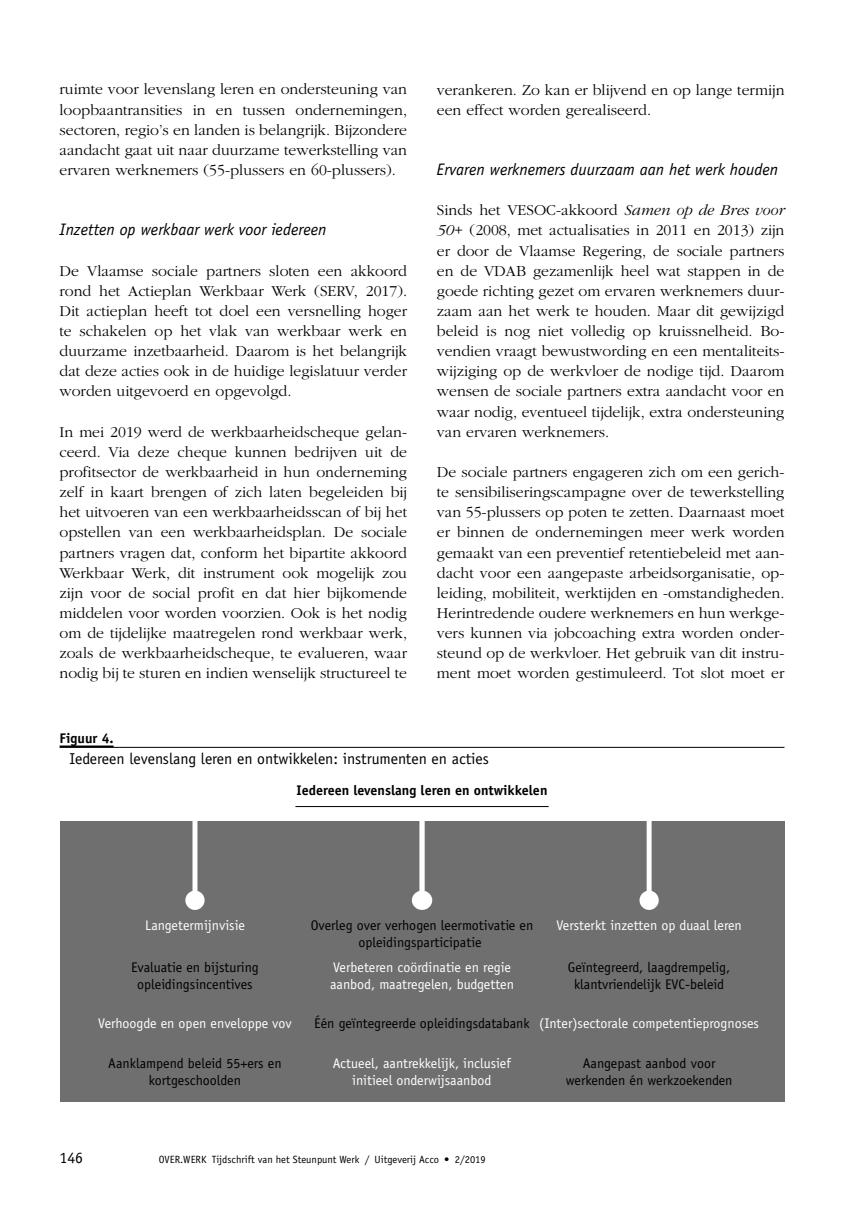
<style>
.page{position:relative;width:844px;height:1216px;background:#fff}
.page>*{position:absolute;margin:0;border:0;box-sizing:border-box;transform-origin:0 0}
.t1{font:italic 16.62px "Officina Sans Std";color:#000}
.t2{font:300 15.75px/20.1px "Garamond";color:#000;text-align:justify}
.t3{font:15.75px "Officina Sans Std";color:#000}
.t4{font:14px/16.8px "Officina Sans Std";color:#000;text-align:center}
.t5{font:14px/16.8px "Officina Sans Std";color:#fff;text-align:center}
.t6{font:700 14px "Officina Sans Std";color:#000}
.t7{font:10.5px "Officina Sans Std";color:#000}
.s1{font-style:italic}
</style>
<div class="page">
<hr style="left:60px;top:745px;width:54px;height:2px;background:#000">
<hr style="left:60px;top:747px;width:724px;height:1px;background:#000">
<div style="left:60px;top:821px;width:724px;height:280px;background:#706f6f"></div>
<svg style="left:639px;top:821px;width:19px;height:88px"></svg>
<svg style="left:185px;top:821px;width:19px;height:88px"></svg>
<svg style="left:412px;top:821px;width:20px;height:88px"></svg>
<hr style="left:295px;top:806px;width:253px;height:1px;background:#000">
<p class="t2" style="left:59px;top:80px;width:349px">ruimte voor levenslang leren en ondersteuning van loopbaantransities in en tussen ondernemingen, sectoren, regio’s en landen is belangrijk. Bijzondere aandacht gaat uit naar duurzame tewerkstelling van ervaren werknemers (55-plussers en 60-plussers).</p>
<p class="t1" style="left:59px;top:220px;width:268px">Inzetten op werkbaar werk voor iedereen</p>
<p class="t2" style="left:59px;top:261px;width:349px">De Vlaamse sociale partners sloten een akkoord rond het Actieplan Werkbaar Werk (SERV, 2017).<br>Dit actieplan heeft tot doel een versnelling hoger te schakelen op het vlak van werkbaar werk en duurzame inzetbaarheid. Daarom is het belangrijk dat deze acties ook in de huidige legislatuur verder worden uitgevoerd en opgevolgd.</p>
<p class="t2" style="left:59px;top:422px;width:349px">In mei 2019 werd de werkbaarheidscheque gelan&shy;ceerd. Via deze cheque kunnen bedrijven uit de profitsector de werkbaarheid in hun onderneming zelf in kaart brengen of zich laten begeleiden bij het uitvoeren van een werkbaarheidsscan of bij het opstellen van een werkbaarheidsplan. De sociale partners vragen dat, conform het bipartite akkoord Werkbaar Werk, dit instrument ook mogelijk zou zijn voor de social profit en dat hier bijkomende middelen voor worden voorzien. Ook is het nodig om de tijdelijke maatregelen rond werkbaar werk, zoals de werkbaarheidscheque, te evalueren, waar nodig bij te sturen en indien wenselijk structureel te</p>
<p class="t2" style="left:437px;top:80px;width:349px">verankeren. Zo kan er blijvend en op lange termijn een effect worden gerealiseerd.</p>
<p class="t1" style="left:437px;top:160px;width:342px">Ervaren werknemers duurzaam aan het werk houden</p>
<p class="t2" style="left:437px;top:200px;width:349px">Sinds het VESOC-akkoord <span class="s1">Samen op de Bres voor 50+</span> (2008, met actualisaties in 2011 en 2013) zijn er door de Vlaamse Regering, de sociale partners en de VDAB gezamenlijk heel wat stappen in de goede richting gezet om ervaren werknemers duur&shy;zaam aan het werk te houden. Maar dit gewijzigd beleid is nog niet volledig op kruissnelheid. Bo&shy;vendien vraagt bewustwording en een mentaliteits&shy;wijziging op de werkvloer de nodige tijd. Daarom wensen de sociale partners extra aandacht voor en waar nodig, eventueel tijdelijk, extra ondersteuning van ervaren werknemers.</p>
<p class="t2" style="left:437px;top:462px;width:349px">De sociale partners engageren zich om een gerich&shy;te sensibiliseringscampagne over de tewerkstelling van 55-plussers op poten te zetten. Daarnaast moet er binnen de ondernemingen meer werk worden gemaakt van een preventief retentiebeleid met aan&shy;dacht voor een aangepaste arbeidsorganisatie, op&shy;leiding, mobiliteit, werktijden en -omstandigheden.<br>Herintredende oudere werknemers en hun werkge&shy;vers kunnen via jobcoaching extra worden onder&shy;steund op de werkvloer. Het gebruik van dit instru&shy;ment moet worden gestimuleerd. Tot slot moet er</p>
<p class="t6" style="left:60px;top:730px;width:55px">Figuur 4.</p>
<p class="t3" style="left:69px;top:749px;width:420px">Iedereen levenslang leren en ontwikkelen: instrumenten en acties</p>
<p class="t6" style="left:296px;top:781px;width:252px">Iedereen levenslang leren en ontwikkelen</p>
<p class="t5" style="left:145px;top:916px;width:101px">Langetermijnvisie</p>
<p class="t4" style="left:310px;top:916px;width:224px">Overleg over verhogen leermotivatie en opleidingsparticipatie</p>
<p class="t4" style="left:131px;top:958px;width:129px">Evaluatie en bijsturing opleidingsincentives</p>
<p class="t5" style="left:98px;top:1015px;width:195px">Verhoogde en open enveloppe vov</p>
<p class="t5" style="left:333px;top:1054px;width:179px">Actueel, aantrekkelijk, inclusief initieel onderwijsaanbod</p>
<p class="t5" style="left:330px;top:958px;width:185px;text-align:left">Verbeteren coördinatie en regie aanbod, maatregelen, budgetten</p>
<p class="t4" style="left:314px;top:1015px;width:217px">Één geïntegreerde opleidingsdatabank</p>
<p class="t4" style="left:108px;top:1054px;width:175px">Aanklampend beleid 55+ers en kortgeschoolden</p>
<p class="t5" style="left:556px;top:916px;width:187px">Versterkt inzetten op duaal leren</p>
<p class="t4" style="left:567px;top:958px;width:164px">Geïntegreerd, laagdrempelig, klantvriendelijk EVC-beleid</p>
<p class="t5" style="left:539px;top:1015px;width:221px">(Inter)sectorale competentieprognoses</p>
<p class="t4" style="left:565px;top:1054px;width:168px">Aangepast aanbod voor werkenden én werkzoekenden</p>
<p class="t3" style="left:59px;top:1148px;width:25px">146</p>
<p class="t7" style="left:159px;top:1153px;width:328px">OVER.WERK Tijdschrift van het Steunpunt Werk / Uitgeverij Acco • 2/2019</p>
</div>
